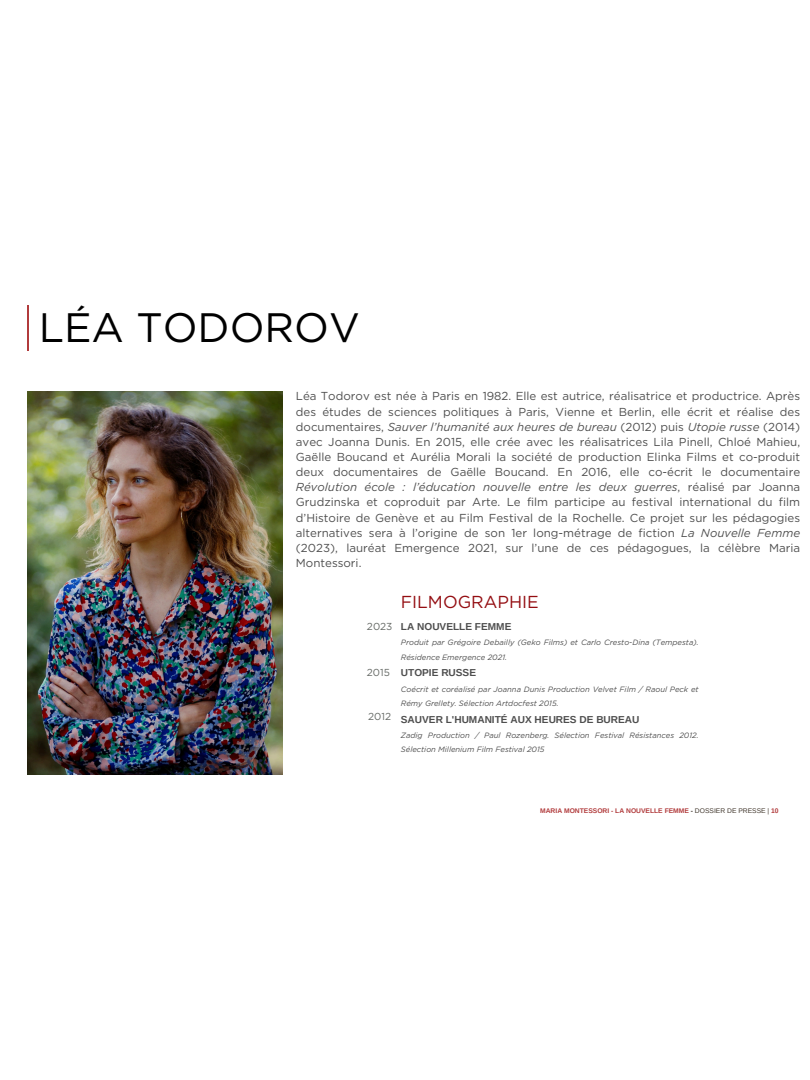
<style>
.page{position:relative;width:810px;height:1080px;background:#fff}
.page>*{position:absolute;margin:0;border:0;box-sizing:border-box;transform-origin:0 0}
.t1{font:41.06px "Gotham";color:#000}
.t2{font:17.31px "Gotham";color:#940e12}
.t3{font:11.56px/15.1px "Gotham";color:#4f4f4f;text-align:justify}
.t4{font:700 10.12px "Arimo";color:#4f4f4f}
.t5{font:10.12px "Gotham";color:#656965}
.t6{font:italic 7.69px/14.1px "Gotham";color:#4f4f4f}
.t7{font:700 6.75px "Arimo";color:#b13b3c}
.s1{font-style:italic}
.s2{color:#453b31}
.s3{font-weight:400;color:#453b31}
</style>
<div class="page">
<hr style="left:27px;top:305px;width:2px;height:46px;background:#b13b3c">
<img style="left:27px;top:391px;width:255px;height:384px">
<h2 class="t1" style="left:39px;top:303px;width:323px">LÉA TODOROV</h2>
<h3 class="t3" style="left:296px;top:389px;width:506px">Léa Todorov est née à Paris en 1982. Elle est autrice, réalisatrice et productrice. Après des études de sciences politiques à Paris, Vienne et Berlin, elle écrit et réalise des documentaires, <span class="s1">Sauver l’humanité aux heures de bureau</span> (2012) puis <span class="s1">Utopie russe</span> (2014) avec Joanna Dunis. En 2015, elle crée avec les réalisatrices Lila Pinell, Chloé Mahieu, Gaëlle Boucand et Aurélia Morali la société de production Elinka Films et co-produit deux documentaires de Gaëlle Boucand. En 2016, elle co-écrit le documentaire <span class="s1">Révolution école : l’éducation nouvelle entre les deux guerres</span>, réalisé par Joanna Grudzinska et coproduit par Arte. Le film participe au festival international du film d’Histoire de Genève et au Film Festival de la Rochelle. Ce projet sur les pédagogies alternatives sera à l’origine de son 1er long-métrage de fiction <span class="s1">La Nouvelle Femme </span>(2023), lauréat Emergence 2021, sur l’une de ces pédagogues, la célèbre Maria Montessori.</h3>
<h3 class="t2" style="left:401px;top:591px;width:139px">FILMOGRAPHIE</h3>
<h3 class="t4" style="left:401px;top:621px;width:112px">LA NOUVELLE FEMME</h3>
<h3 class="t6" style="left:401px;top:636px;width:299px">Produit par Grégoire Debailly (Geko Films) et Carlo Cresto-Dina (Tempesta).<br>Résidence Emergence 2021.</h3>
<h3 class="t4" style="left:401px;top:667px;width:77px">UTOPIE RUSSE</h3>
<h3 class="t6" style="left:401px;top:682px;width:299px">Coécrit et coréalisé par Joanna Dunis Production Velvet Film / Raoul Peck et<br>Rémy Grellety. Sélection Artdocfest 2015.</h3>
<h3 class="t4" style="left:401px;top:714px;width:240px">SAUVER L'HUMANITÉ AUX HEURES DE BUREAU</h3>
<h3 class="t6" style="left:401px;top:728px;width:299px">Zadig Production / Paul Rozenberg. Sélection Festival Résistances 2012.<br>Sélection Millenium Film Festival 2015</h3>
<p class="t5" style="left:367px;top:621px;width:27px">2023</p>
<h3 class="t5" style="left:367px;top:666px;width:25px">2015</h3>
<h4 class="t5" style="left:368px;top:711px;width:24px">2012</h4>
<p class="t7" style="left:540px;top:807px;width:240px">MARIA MONTESSORI - LA NOUVELLE FEMME <span class="s2">-</span> <span class="s3">DOSSIER DE PRESSE |</span> 10</p>
</div>
